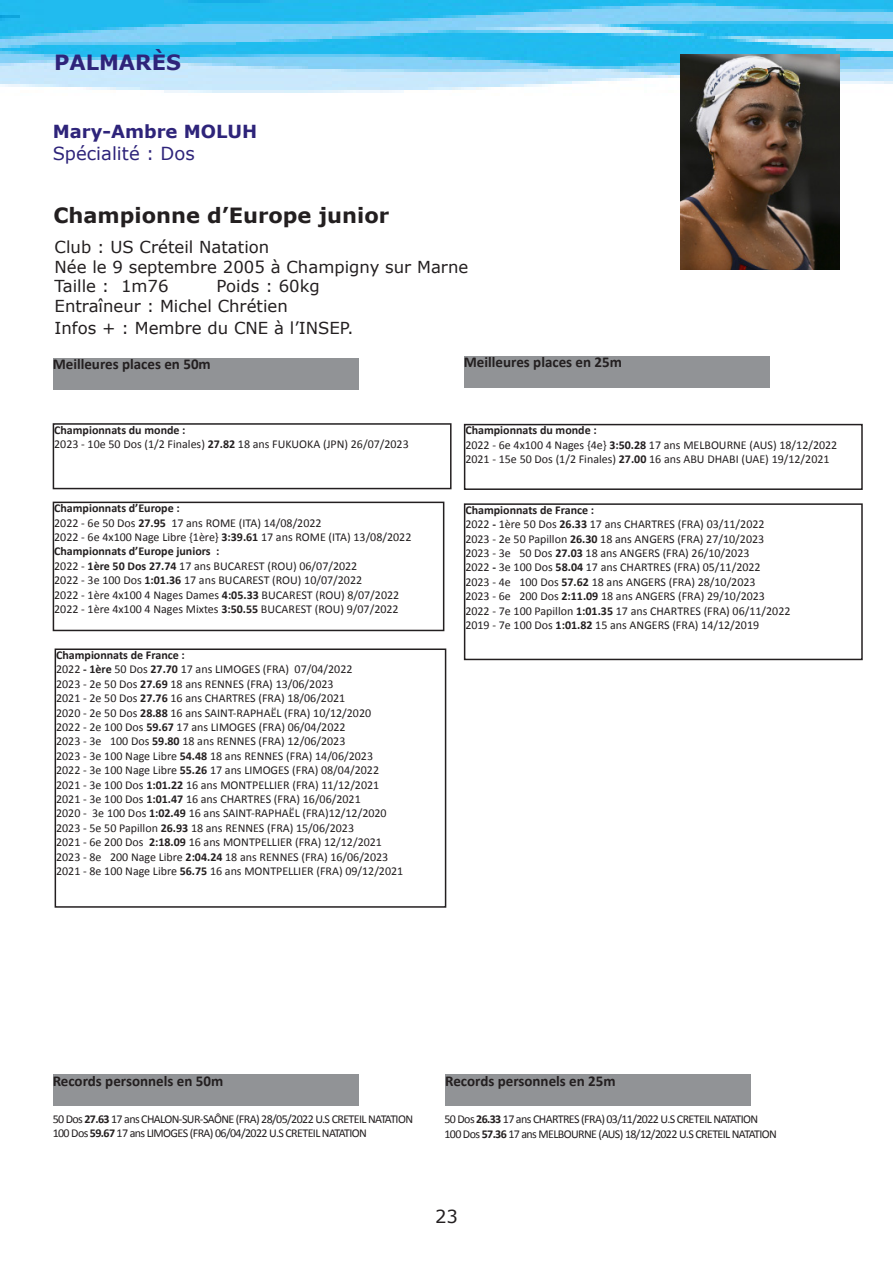
<style>
.page{position:relative;width:893px;height:1263px;background:#fff}
.page>*{position:absolute;margin:0;border:0;box-sizing:border-box;transform-origin:0 0}
.t1{font:700 21px "Verdana";color:#231f20}
.t2{font:700 21px "Verdana";color:#2e247a}
.t3{font:700 18px "Verdana";color:#2e247a}
.t4{font:18px "Verdana";color:#2e247a}
.t5{font:18px "Verdana";color:#231f20}
.t6{font:16.5px "Verdana";color:#231f20}
.t7{font:700 15px "Calibri";color:#231f20}
.t8{font:12px "Calibri";color:#231f20}
.t9{font:12px "Calibri";letter-spacing:-.05em;color:#231f20}
.t10{font:700 12px "Calibri";color:#231f20}
.s1{font-weight:700}
</style>
<div class="page">
<img style="left:0;top:0;width:893px;height:1106px">
<img style="left:680px;top:55px;width:160px;height:214px">
<div style="left:53px;top:358px;width:305px;height:32px;background:#919396"></div>
<div style="left:464px;top:356px;width:306px;height:32px;background:#919396"></div>
<div style="left:53px;top:1074px;width:305px;height:32px;background:#919396"></div>
<div style="left:445px;top:1074px;width:306px;height:32px;background:#919396"></div>
<div style="left:55px;top:648px;width:391px;height:260px;border:2px solid #231f20"></div>
<div style="left:464px;top:424px;width:399px;height:66px;border:2px solid #231f20"></div>
<div style="left:464px;top:503px;width:399px;height:157px;border:2px solid #231f20"></div>
<div style="left:53px;top:423px;width:399px;height:66px;border:2px solid #231f20"></div>
<div style="left:53px;top:502px;width:391px;height:129px;border:2px solid #231f20"></div>
<p class="t2" style="left:54px;top:48px;width:128px">PALMARÈS</p>
<p class="t3" style="left:53px;top:120px;width:206px">Mary-Ambre MOLUH</p>
<p class="t4" style="left:53px;top:142px;width:144px">Spécialité : Dos</p>
<p class="t1" style="left:53px;top:202px;width:337px">Championne d’Europe junior</p>
<p class="t6" style="left:55px;top:236px;width:216px">Club : US Créteil Natation</p>
<p class="t6" style="left:55px;top:256px;width:415px">Née le 9 septembre 2005 à Champigny sur Marne</p>
<p class="t6" style="left:55px;top:276px;width:115px">Taille : 1m76</p>
<p class="t6" style="left:217px;top:276px;width:105px">Poids : 60kg</p>
<p class="t6" style="left:55px;top:296px;width:235px">Entraîneur : Michel Chrétien</p>
<p class="t6" style="left:55px;top:317px;width:300px">Infos + : Membre du CNE à l’INSEP.</p>
<p class="t7" style="left:53px;top:353px;width:160px">Meilleures places en 50m</p>
<p class="t7" style="left:464px;top:352px;width:160px">Meilleures places en 25m</p>
<p class="t10" style="left:54px;top:421px;width:133px">Championnats du monde :</p>
<p class="t8" style="left:54px;top:436px;width:356px">2023 - 10e 50 Dos (1/2 Finales) <span class="s1">27.82</span> 18 ans FUKUOKA (JPN) 26/07/2023</p>
<p class="t10" style="left:54px;top:500px;width:127px">Championnats d’Europe :</p>
<p class="t8" style="left:54px;top:514px;width:269px">2022 - 6e 50 Dos <span class="s1">27.95</span> 17 ans ROME (ITA) 14/08/2022</p>
<p class="t8" style="left:54px;top:529px;width:359px">2022 - 6e 4x100 Nage Libre {1ère} <span class="s1">3:39.61</span> 17 ans ROME (ITA) 13/08/2022</p>
<p class="t10" style="left:54px;top:543px;width:167px">Championnats d’Europe juniors :</p>
<p class="t8" style="left:54px;top:557px;width:305px">2022 - <span class="s1">1ère 50 Dos 27.74</span> 17 ans BUCAREST (ROU) 06/07/2022</p>
<p class="t8" style="left:54px;top:572px;width:310px">2022 - 3e 100 Dos <span class="s1">1:01.36</span> 17 ans BUCAREST (ROU) 10/07/2022</p>
<p class="t8" style="left:54px;top:586px;width:347px">2022 - 1ère 4x100 4 Nages Dames <span class="s1">4:05.33</span> BUCAREST (ROU) 8/07/2022</p>
<p class="t8" style="left:54px;top:601px;width:346px">2022 - 1ère 4x100 4 Nages Mixtes <span class="s1">3:50.55</span> BUCAREST (ROU) 9/07/2022</p>
<p class="t10" style="left:56px;top:646px;width:130px">Championnats de France :</p>
<p class="t8" style="left:56px;top:661px;width:298px">2022 <span class="s1">- 1ère</span> 50 Dos <span class="s1">27.70</span> 17 ans LIMOGES (FRA) 07/04/2022</p>
<p class="t8" style="left:56px;top:675px;width:279px">2023 - 2e 50 Dos <span class="s1">27.69</span> 18 ans RENNES (FRA) 13/06/2023</p>
<p class="t8" style="left:56px;top:690px;width:291px">2021 - 2e 50 Dos <span class="s1">27.76</span> 16 ans CHARTRES (FRA) 18/06/2021</p>
<p class="t8" style="left:56px;top:704px;width:317px">2020 - 2e 50 Dos <span class="s1">28.88</span> 16 ans SAINT-RAPHAËL (FRA) 10/12/2020</p>
<p class="t8" style="left:56px;top:719px;width:291px">2022 - 2e 100 Dos <span class="s1">59.67</span> 17 ans LIMOGES (FRA) 06/04/2022</p>
<p class="t8" style="left:56px;top:733px;width:291px">2023 - 3e 100 Dos <span class="s1">59.80</span> 18 ans RENNES (FRA) 12/06/2023</p>
<p class="t8" style="left:56px;top:747px;width:318px">2023 - 3e 100 Nage Libre <span class="s1">54.48</span> 18 ans RENNES (FRA) 14/06/2023</p>
<p class="t8" style="left:56px;top:762px;width:324px">2022 - 3e 100 Nage Libre <span class="s1">55.26</span> 17 ans LIMOGES (FRA) 08/04/2022</p>
<p class="t8" style="left:56px;top:776px;width:325px">2021 - 3e 100 Dos <span class="s1">1:01.22</span> 16 ans MONTPELLIER (FRA) 11/12/2021</p>
<p class="t8" style="left:56px;top:791px;width:306px">2021 - 3e 100 Dos <span class="s1">1:01.47</span> 16 ans CHARTRES (FRA) 16/06/2021</p>
<p class="t8" style="left:56px;top:805px;width:332px">2020 - 3e 100 Dos <span class="s1">1:02.49</span> 16 ans SAINT-RAPHAËL (FRA)12/12/2020</p>
<p class="t8" style="left:56px;top:819px;width:299px">2023 - 5e 50 Papillon <span class="s1">26.93</span> 18 ans RENNES (FRA) 15/06/2023</p>
<p class="t8" style="left:56px;top:834px;width:327px">2021 - 6e 200 Dos <span class="s1">2:18.09</span> 16 ans MONTPELLIER (FRA) 12/12/2021</p>
<p class="t8" style="left:56px;top:848px;width:334px">2023 - 8e 200 Nage Libre <span class="s1">2:04.24</span> 18 ans RENNES (FRA) 16/06/2023</p>
<p class="t8" style="left:56px;top:863px;width:349px">2021 - 8e 100 Nage Libre <span class="s1">56.75</span> 16 ans MONTPELLIER (FRA) 09/12/2021</p>
<p class="t10" style="left:465px;top:422px;width:133px">Championnats du monde :</p>
<p class="t8" style="left:465px;top:436px;width:373px">2022 - 6e 4x100 4 Nages {4e} <span class="s1">3:50.28</span> 17 ans MELBOURNE (AUS) 18/12/2022</p>
<p class="t8" style="left:465px;top:451px;width:366px">2021 - 15e 50 Dos (1/2 Finales) <span class="s1">27.00</span> 16 ans ABU DHABI (UAE) 19/12/2021</p>
<p class="t10" style="left:465px;top:501px;width:130px">Championnats de France :</p>
<p class="t8" style="left:465px;top:516px;width:301px">2022 <span class="s1">-</span> 1ère 50 Dos <span class="s1">26.33</span> 17 ans CHARTRES (FRA) 03/11/2022</p>
<p class="t8" style="left:465px;top:530px;width:300px">2023 - 2e 50 Papillon <span class="s1">26.30</span> 18 ans ANGERS (FRA) 27/10/2023</p>
<p class="t8" style="left:465px;top:545px;width:286px">2023 - 3e 50 Dos <span class="s1">27.03</span> 18 ans ANGERS (FRA) 26/10/2023</p>
<p class="t8" style="left:465px;top:559px;width:297px">2022 <span class="s1">-</span> 3e 100 Dos <span class="s1">58.04</span> 17 ans CHARTRES (FRA) 05/11/2022</p>
<p class="t8" style="left:465px;top:574px;width:292px">2023 - 4e 100 Dos <span class="s1">57.62</span> 18 ans ANGERS (FRA) 28/10/2023</p>
<p class="t8" style="left:465px;top:588px;width:301px">2023 - 6e 200 Dos <span class="s1">2:11.09</span> 18 ans ANGERS (FRA) 29/10/2023</p>
<p class="t8" style="left:465px;top:602px;width:327px">2022 - 7e 100 Papillon <span class="s1">1:01.35</span> 17 ans CHARTRES (FRA) 06/11/2022</p>
<p class="t8" style="left:465px;top:617px;width:295px">2019 - 7e 100 Dos <span class="s1">1:01.82</span> 15 ans ANGERS (FRA) 14/12/2019</p>
<p class="t7" style="left:53px;top:1070px;width:172px">Records personnels en 50m</p>
<p class="t7" style="left:445px;top:1070px;width:172px">Records personnels en 25m</p>
<p class="t9" style="left:53px;top:1110px;width:362px">50 Dos <span class="s1">27.63</span> 17 ans CHALON-SUR-SAÔNE (FRA) 28/05/2022 U.S CRETEIL NATATION</p>
<p class="t9" style="left:53px;top:1125px;width:316px">100 Dos <span class="s1">59.67</span> 17 ans LIMOGES (FRA) 06/04/2022 U.S CRETEIL NATATION</p>
<p class="t9" style="left:444px;top:1111px;width:315px">50 Dos <span class="s1">26.33</span> 17 ans CHARTRES (FRA) 03/11/2022 U.S CRETEIL NATATION</p>
<p class="t9" style="left:444px;top:1125px;width:334px">100 Dos <span class="s1">57.36</span> 17 ans MELBOURNE (AUS) 18/12/2022 U.S CRETEIL NATATION</p>
<p class="t5" style="left:435px;top:1205px;width:24px">23</p>
</div>
